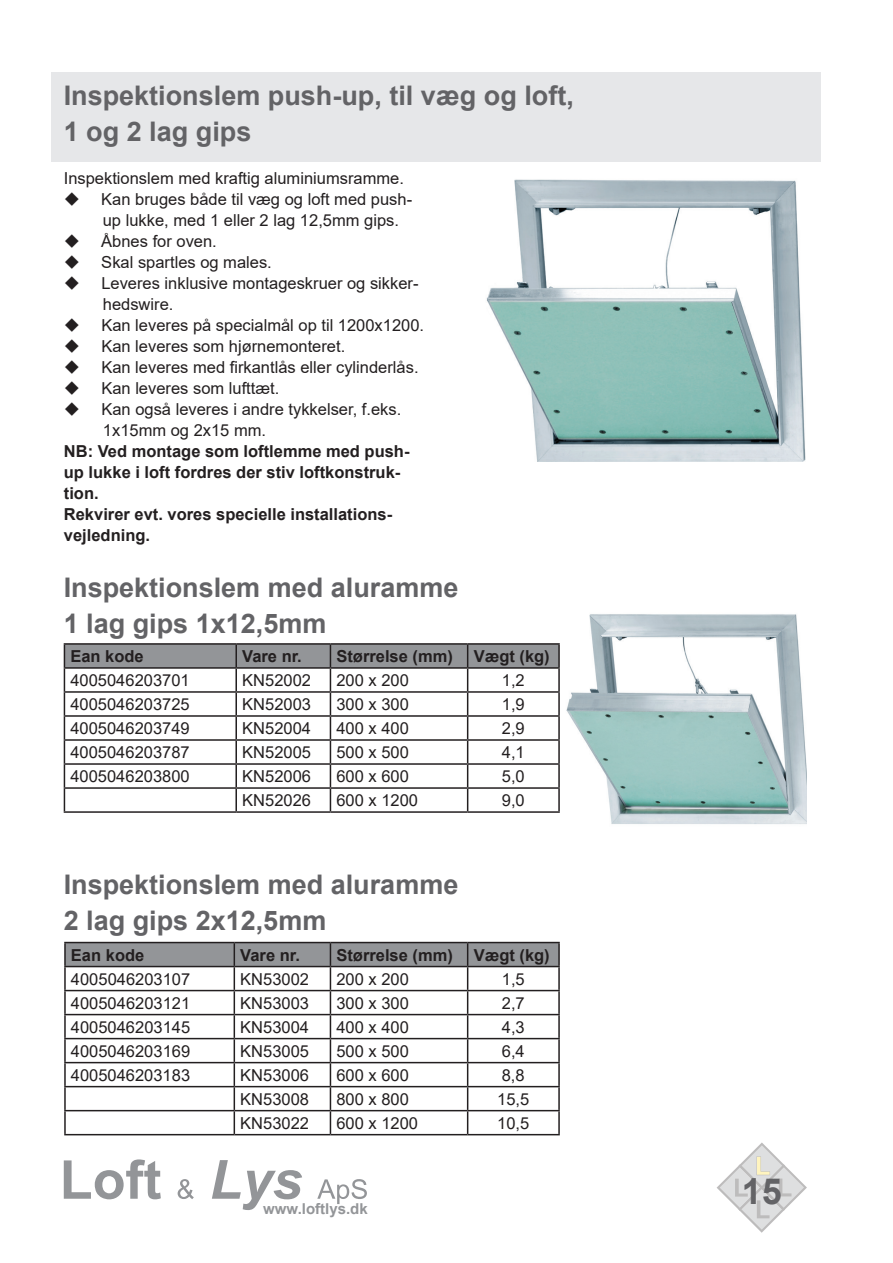
<style>
.page{position:relative;width:893px;height:1263px;background:#fff}
.page>*{position:absolute;margin:0;border:0;box-sizing:border-box;transform-origin:0 0}
.t1{font:700 36px "Arial";color:#636366}
.t2{font:700 27px/36px "Arial";color:#636366}
.t3{font:16.5px/21px "Arial";color:#231f20}
.t4{font:700 16.5px/21px "Arial";color:#231f20}
.t5{font:700 15px "Arial";color:#939598}
</style>
<div class="page">
<svg style="left:64px;top:1159px;width:97px;height:40px"></svg>
<svg style="left:178px;top:1179px;width:16px;height:20px"></svg>
<svg style="left:212px;top:1160px;width:90px;height:50px"></svg>
<svg style="left:317px;top:1179px;width:50px;height:25px"></svg>
<div style="left:51px;top:72px;width:770px;height:90px;background:#e6e7e9"></div>
<svg style="left:717px;top:1142px;width:90px;height:91px"></svg>
<hr style="left:64px;top:942px;width:170px;height:1px;background:#231f20">
<hr style="left:64px;top:943px;width:2px;height:23px;background:#231f20">
<hr style="left:468px;top:942px;width:92px;height:1px;background:#231f20">
<hr style="left:558px;top:943px;width:2px;height:23px;background:#231f20">
<hr style="left:64px;top:966px;width:170px;height:1px;background:#231f20">
<hr style="left:64px;top:967px;width:2px;height:23px;background:#231f20">
<hr style="left:468px;top:966px;width:92px;height:1px;background:#231f20">
<hr style="left:558px;top:967px;width:2px;height:23px;background:#231f20">
<hr style="left:64px;top:990px;width:170px;height:1px;background:#231f20">
<hr style="left:64px;top:991px;width:2px;height:23px;background:#231f20">
<hr style="left:468px;top:990px;width:92px;height:1px;background:#231f20">
<hr style="left:558px;top:991px;width:2px;height:23px;background:#231f20">
<hr style="left:64px;top:1014px;width:170px;height:1px;background:#231f20">
<hr style="left:64px;top:1015px;width:2px;height:23px;background:#231f20">
<hr style="left:468px;top:1014px;width:92px;height:1px;background:#231f20">
<hr style="left:558px;top:1015px;width:2px;height:23px;background:#231f20">
<hr style="left:64px;top:1038px;width:170px;height:1px;background:#231f20">
<hr style="left:64px;top:1039px;width:2px;height:23px;background:#231f20">
<hr style="left:468px;top:1038px;width:92px;height:1px;background:#231f20">
<hr style="left:558px;top:1039px;width:2px;height:23px;background:#231f20">
<hr style="left:64px;top:1062px;width:170px;height:1px;background:#231f20">
<hr style="left:64px;top:1063px;width:2px;height:23px;background:#231f20">
<hr style="left:468px;top:1062px;width:92px;height:1px;background:#231f20">
<hr style="left:558px;top:1063px;width:2px;height:23px;background:#231f20">
<hr style="left:64px;top:1086px;width:170px;height:1px;background:#231f20">
<hr style="left:64px;top:1087px;width:2px;height:23px;background:#231f20">
<hr style="left:468px;top:1086px;width:92px;height:1px;background:#231f20">
<hr style="left:558px;top:1087px;width:2px;height:23px;background:#231f20">
<hr style="left:64px;top:1110px;width:170px;height:1px;background:#231f20">
<hr style="left:64px;top:1111px;width:2px;height:23px;background:#231f20">
<hr style="left:468px;top:1110px;width:92px;height:1px;background:#231f20">
<svg style="left:65px;top:942px;width:494px;height:192px"></svg>
<hr style="left:558px;top:1111px;width:2px;height:23px;background:#231f20">
<hr style="left:64px;top:1134px;width:170px;height:1px;background:#231f20">
<hr style="left:234px;top:1134px;width:96px;height:1px;background:#231f20">
<hr style="left:330px;top:1134px;width:138px;height:1px;background:#231f20">
<hr style="left:468px;top:1134px;width:92px;height:1px;background:#231f20">
<hr style="left:64px;top:643px;width:172px;height:2px;background:#231f20">
<hr style="left:236px;top:643px;width:94px;height:2px;background:#231f20">
<hr style="left:330px;top:643px;width:138px;height:2px;background:#231f20">
<hr style="left:468px;top:643px;width:92px;height:2px;background:#231f20">
<hr style="left:558px;top:645px;width:2px;height:22px;background:#231f20">
<hr style="left:468px;top:667px;width:92px;height:2px;background:#231f20">
<hr style="left:558px;top:669px;width:2px;height:22px;background:#231f20">
<hr style="left:468px;top:691px;width:92px;height:2px;background:#231f20">
<hr style="left:558px;top:693px;width:2px;height:22px;background:#231f20">
<hr style="left:468px;top:715px;width:92px;height:2px;background:#231f20">
<hr style="left:558px;top:717px;width:2px;height:22px;background:#231f20">
<hr style="left:468px;top:739px;width:92px;height:2px;background:#231f20">
<hr style="left:558px;top:741px;width:2px;height:22px;background:#231f20">
<hr style="left:468px;top:763px;width:92px;height:2px;background:#231f20">
<hr style="left:558px;top:765px;width:2px;height:22px;background:#231f20">
<hr style="left:468px;top:787px;width:92px;height:2px;background:#231f20">
<svg style="left:64px;top:644px;width:495px;height:167px"></svg>
<hr style="left:558px;top:789px;width:2px;height:22px;background:#231f20">
<hr style="left:64px;top:811px;width:172px;height:2px;background:#231f20">
<hr style="left:236px;top:811px;width:94px;height:2px;background:#231f20">
<hr style="left:330px;top:811px;width:138px;height:2px;background:#231f20">
<hr style="left:468px;top:811px;width:92px;height:2px;background:#231f20">
<img style="left:486px;top:179px;width:320px;height:283px">
<img style="left:566px;top:614px;width:241px;height:210px">
<h2 class="t2" style="left:64px;top:78px;width:512px">Inspektionslem push-up, til væg og loft,<br>1 og 2 lag gips</h2>
<p class="t3" style="left:101px;top:168px;width:324px;text-indent:-38px">Inspektionslem med kraftig aluminiumsramme.<br>Kan bruges både til væg og loft med push&shy;up lukke, med 1 eller 2 lag 12,5mm gips.<br>Åbnes for oven.<br>Skal spartles og males.<br>Leveres inklusive montageskruer og sikker&shy;hedswire.<br>Kan leveres på specialmål op til 1200x1200.<br>Kan leveres som hjørnemonteret.<br>Kan leveres med firkantlås eller cylinderlås.<br>Kan leveres som lufttæt.<br>Kan også leveres i andre tykkelser, f.eks.<br>1x15mm og 2x15 mm.</p>
<p class="t4" style="left:64px;top:441px;width:347px">NB: Ved montage som loftlemme med push&shy;up lukke i loft fordres der stiv loftkonstruk&shy;tion.<br>Rekvirer evt. vores specielle installations&shy;vejledning.</p>
<h2 class="t2" style="left:64px;top:569px;width:396px">Inspektionslem med aluramme<br>1 lag gips 1x12,5mm</h2>
<p class="t4" style="left:70px;top:646px;width:75px">Ean kode</p>
<p class="t4" style="left:242px;top:646px;width:61px">Vare nr.</p>
<p class="t4" style="left:336px;top:646px;width:118px">Størrelse (mm)</p>
<p class="t4" style="left:474px;top:646px;width:78px">Vægt (kg)</p>
<p class="t3" style="left:70px;top:669px;width:121px">4005046203701</p>
<p class="t3" style="left:242px;top:669px;width:70px">KN52002</p>
<p class="t3" style="left:336px;top:669px;width:74px">200 x 200</p>
<p class="t3" style="left:502px;top:669px;width:24px">1,2</p>
<p class="t3" style="left:70px;top:693px;width:121px">4005046203725</p>
<p class="t3" style="left:242px;top:693px;width:70px">KN52003</p>
<p class="t3" style="left:336px;top:693px;width:74px">300 x 300</p>
<p class="t3" style="left:502px;top:693px;width:24px">1,9</p>
<p class="t3" style="left:70px;top:717px;width:121px">4005046203749</p>
<p class="t3" style="left:242px;top:717px;width:70px">KN52004</p>
<p class="t3" style="left:336px;top:717px;width:74px">400 x 400</p>
<p class="t3" style="left:502px;top:717px;width:24px">2,9</p>
<p class="t3" style="left:70px;top:742px;width:121px">4005046203787</p>
<p class="t3" style="left:242px;top:742px;width:70px">KN52005</p>
<p class="t3" style="left:336px;top:742px;width:74px">500 x 500</p>
<p class="t3" style="left:502px;top:742px;width:24px">4,1</p>
<p class="t3" style="left:70px;top:766px;width:121px">4005046203800</p>
<p class="t3" style="left:242px;top:766px;width:70px">KN52006</p>
<p class="t3" style="left:336px;top:766px;width:74px">600 x 600</p>
<p class="t3" style="left:502px;top:766px;width:24px">5,0</p>
<p class="t3" style="left:242px;top:790px;width:70px">KN52026</p>
<p class="t3" style="left:336px;top:790px;width:83px">600 x 1200</p>
<p class="t3" style="left:502px;top:790px;width:24px">9,0</p>
<h2 class="t2" style="left:64px;top:867px;width:396px">Inspektionslem med aluramme<br>2 lag gips 2x12,5mm</h2>
<p class="t4" style="left:71px;top:944px;width:75px">Ean kode</p>
<p class="t4" style="left:240px;top:944px;width:61px">Vare nr.</p>
<p class="t4" style="left:336px;top:944px;width:118px">Størrelse (mm)</p>
<p class="t4" style="left:474px;top:944px;width:78px">Vægt (kg)</p>
<p class="t3" style="left:71px;top:968px;width:121px">4005046203107</p>
<p class="t3" style="left:240px;top:968px;width:70px">KN53002</p>
<p class="t3" style="left:336px;top:968px;width:74px">200 x 200</p>
<p class="t3" style="left:502px;top:968px;width:24px">1,5</p>
<p class="t3" style="left:71px;top:992px;width:121px">4005046203121</p>
<p class="t3" style="left:240px;top:992px;width:70px">KN53003</p>
<p class="t3" style="left:336px;top:992px;width:74px">300 x 300</p>
<p class="t3" style="left:502px;top:992px;width:24px">2,7</p>
<p class="t3" style="left:71px;top:1016px;width:121px">4005046203145</p>
<p class="t3" style="left:240px;top:1016px;width:70px">KN53004</p>
<p class="t3" style="left:336px;top:1016px;width:74px">400 x 400</p>
<p class="t3" style="left:502px;top:1016px;width:24px">4,3</p>
<p class="t3" style="left:71px;top:1040px;width:121px">4005046203169</p>
<p class="t3" style="left:240px;top:1040px;width:70px">KN53005</p>
<p class="t3" style="left:336px;top:1040px;width:74px">500 x 500</p>
<p class="t3" style="left:502px;top:1040px;width:24px">6,4</p>
<p class="t3" style="left:71px;top:1064px;width:121px">4005046203183</p>
<p class="t3" style="left:240px;top:1064px;width:70px">KN53006</p>
<p class="t3" style="left:336px;top:1064px;width:74px">600 x 600</p>
<p class="t3" style="left:502px;top:1064px;width:24px">8,8</p>
<p class="t3" style="left:240px;top:1088px;width:70px">KN53008</p>
<p class="t3" style="left:336px;top:1088px;width:74px">800 x 800</p>
<p class="t3" style="left:497px;top:1088px;width:34px">15,5</p>
<p class="t3" style="left:240px;top:1112px;width:70px">KN53022</p>
<p class="t3" style="left:336px;top:1112px;width:83px">600 x 1200</p>
<p class="t3" style="left:497px;top:1112px;width:34px">10,5</p>
<p class="t5" style="left:263px;top:1198px;width:106px">www.loftlys.dk</p>
<h1 class="t1" style="left:742px;top:1166px;width:42px">15</h1>
</div>
